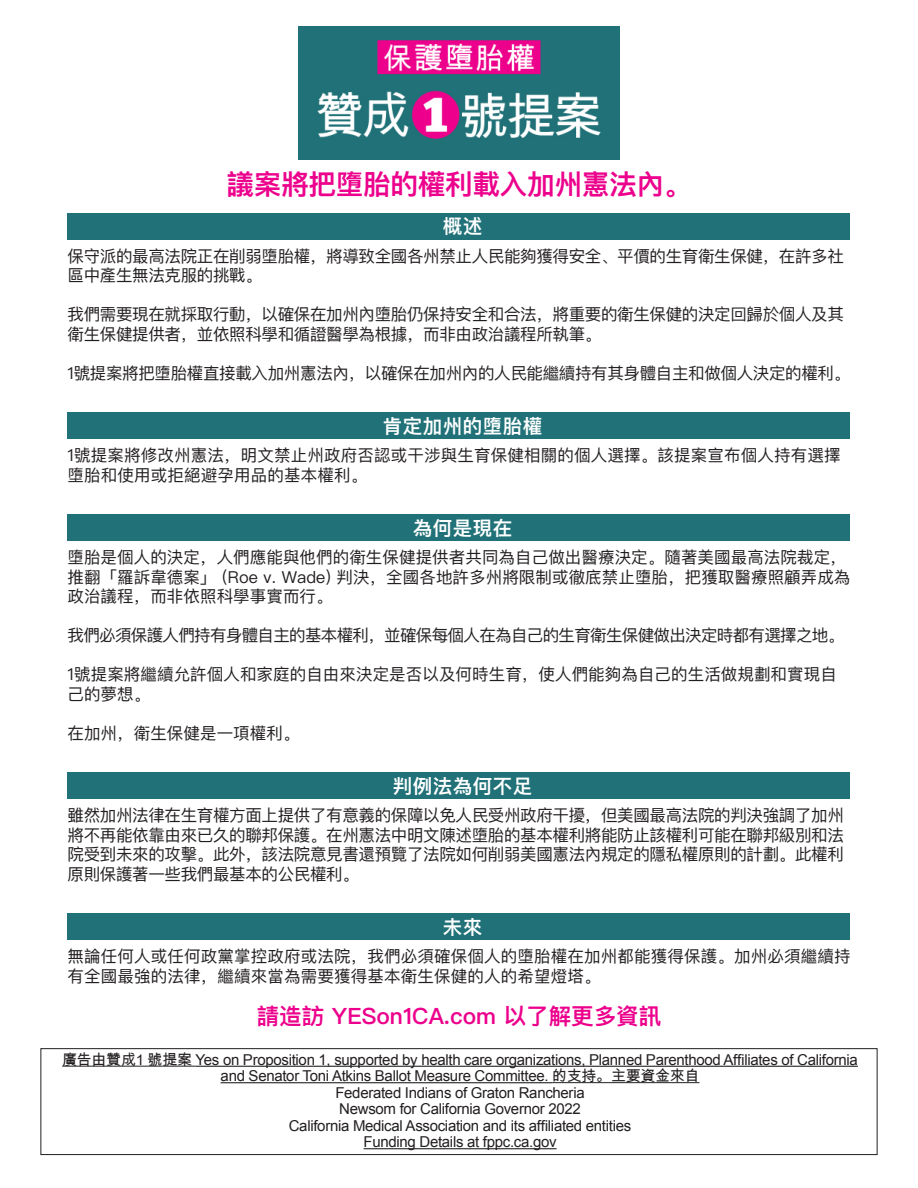
<style>
.page{position:relative;width:918px;height:1188px;background:#fff}
.page>*{position:absolute;margin:0;border:0;box-sizing:border-box;transform-origin:0 0}
.t1{font:600 27.75px "Ping Fang SC";letter-spacing:-.015em;color:#ec008c}
.t2{font:600 22.5px "Ping Fang SC";color:#ec008c}
.t3{font:600 19.5px "Ping Fang SC";letter-spacing:.025em;color:#fff}
.t4{font:16.5px/19.5px "Ping Fang SC";letter-spacing:.005em;color:#231f20}
.t5{font:16.5px/19.5px "Ping Fang SC";letter-spacing:-.02em;color:#231f20}
.t6{font:16.5px "Ping Fang SC";letter-spacing:-.04em;color:#231f20}
.t7{font:15px "Arial";letter-spacing:-.02em;color:#231f20}
.s1{font-family:"Arial Unicode MS"}
</style>
<div class="page">
<div style="left:68px;top:213px;width:782px;height:27px;background:#207178"></div>
<div style="left:68px;top:412px;width:782px;height:27px;background:#207178"></div>
<div style="left:68px;top:514px;width:782px;height:27px;background:#207178"></div>
<div style="left:68px;top:772px;width:782px;height:27px;background:#207178"></div>
<div style="left:68px;top:913px;width:782px;height:27px;background:#207178"></div>
<img style="left:298px;top:27px;width:322px;height:133px">
<div style="left:40px;top:1048px;width:838px;height:107px;border:1px solid #231f20"></div>
<hr style="left:62px;top:1066px;width:134px;height:1px;background:#231f20">
<hr style="left:196px;top:1066px;width:662px;height:1px;background:#231f20">
<hr style="left:221px;top:1082px;width:331px;height:1px;background:#231f20">
<hr style="left:552px;top:1082px;width:148px;height:1px;background:#231f20">
<hr style="left:364px;top:1148px;width:193px;height:1px;background:#231f20">
<p class="t1" style="left:226px;top:167px;width:467px">議案將把墮胎的權利載入加州憲法內。</p>
<p class="t3" style="left:443px;top:214px;width:41px">概述</p>
<p class="t5" style="left:68px;top:246px;width:778px">保守派的最高法院正在削弱墮胎權，將導致全國各州禁止人民能夠獲得安全、平價的生育衛生保健，在許多社區中產生無法克服的挑戰。</p>
<p class="t5" style="left:68px;top:304px;width:778px">我們需要現在就採取行動，以確保在加州內墮胎仍保持安全和合法，將重要的衛生保健的決定回歸於個人及其衛生保健提供者，並依照科學和循證醫學為根據，而非由政治議程所執筆。</p>
<p class="t5" style="left:68px;top:363px;width:784px">1號提案將把墮胎權直接載入加州憲法內，以確保在加州內的人民能繼續持有其身體自主和做個人決定的權利。</p>
<p class="t3" style="left:383px;top:414px;width:161px">肯定加州的墮胎權</p>
<p class="t4" style="left:68px;top:445px;width:775px">1號提案將修改州憲法，明文禁止州政府否認或干涉與生育保健相關的個人選擇。該提案宣布個人持有選擇墮胎和使用或拒絕避孕用品的基本權利。</p>
<p class="t3" style="left:413px;top:516px;width:101px">為何是現在</p>
<p class="t4" style="left:68px;top:547px;width:784px">墮胎是個人的決定，人們應能與他們的衛生保健提供者共同為自己做出醫療決定。隨著美國最高法院裁定，推翻「羅訴韋德案」 (Roe v. Wade) 判決，全國各地許多州將限制或徹底禁止墮胎，把獲取醫療照顧弄成為政治議程，而非依照科學事實而行。</p>
<p class="t6" style="left:68px;top:625px;width:778px">我們必須保護人們持有身體自主的基本權利，並確保每個人在為自己的生育衛生保健做出決定時都有選擇之地。</p>
<p class="t4" style="left:68px;top:664px;width:771px">1號提案將繼續允許個人和家庭的自由來決定是否以及何時生育，使人們能夠為自己的生活做規劃和實現自己的夢想。</p>
<p class="t4" style="left:68px;top:723px;width:234px">在加州，衛生保健是一項權利。</p>
<p class="t3" style="left:393px;top:774px;width:141px">判例法為何不足</p>
<p class="t4" style="left:68px;top:805px;width:778px;text-align:justify">雖然加州法律在生育權方面上提供了有意義的保障以免人民受州政府干擾，但美國最高法院的判決強調了加州將不再能依靠由來已久的聯邦保護。在州憲法中明文陳述墮胎的基本權利將能防止該權利可能在聯邦級別和法院受到未來的攻擊。此外，該法院意見書還預覽了法院如何削弱美國憲法內規定的隱私權原則的計劃。此權利原則保護著一些我們最基本的公民權利。</p>
<p class="t3" style="left:443px;top:915px;width:41px">未來</p>
<p class="t4" style="left:68px;top:946px;width:785px">無論任何人或任何政黨掌控政府或法院，我們必須確保個人的墮胎權在加州都能獲得保護。加州必須繼續持有全國最強的法律，繼續來當為需要獲得基本衛生保健的人的希望燈塔。</p>
<p class="t2" style="left:257px;top:1002px;width:406px">請造訪 YESon1CA.com 以了解更多資訊</p>
<p class="t7" style="left:62px;top:1050px;width:797px"><span class="s1">廣告由贊成1 號提案</span> Yes on Proposition 1, supported by health care organizations, Planned Parenthood Affiliates of California</p>
<p class="t7" style="left:221px;top:1066px;width:480px">and Senator Toni Atkins Ballot Measure Committee. <span class="s1">的支持。主要資金來自</span></p>
<p class="t7" style="left:335px;top:1083px;width:251px">Federated Indians of Graton Rancheria</p>
<p class="t7" style="left:339px;top:1099px;width:243px">Newsom for California Governor 2022</p>
<p class="t7" style="left:289px;top:1116px;width:344px">California Medical Association and its affiliated entities</p>
<p class="t7" style="left:364px;top:1132px;width:195px">Funding Details at fppc.ca.gov</p>
</div>
